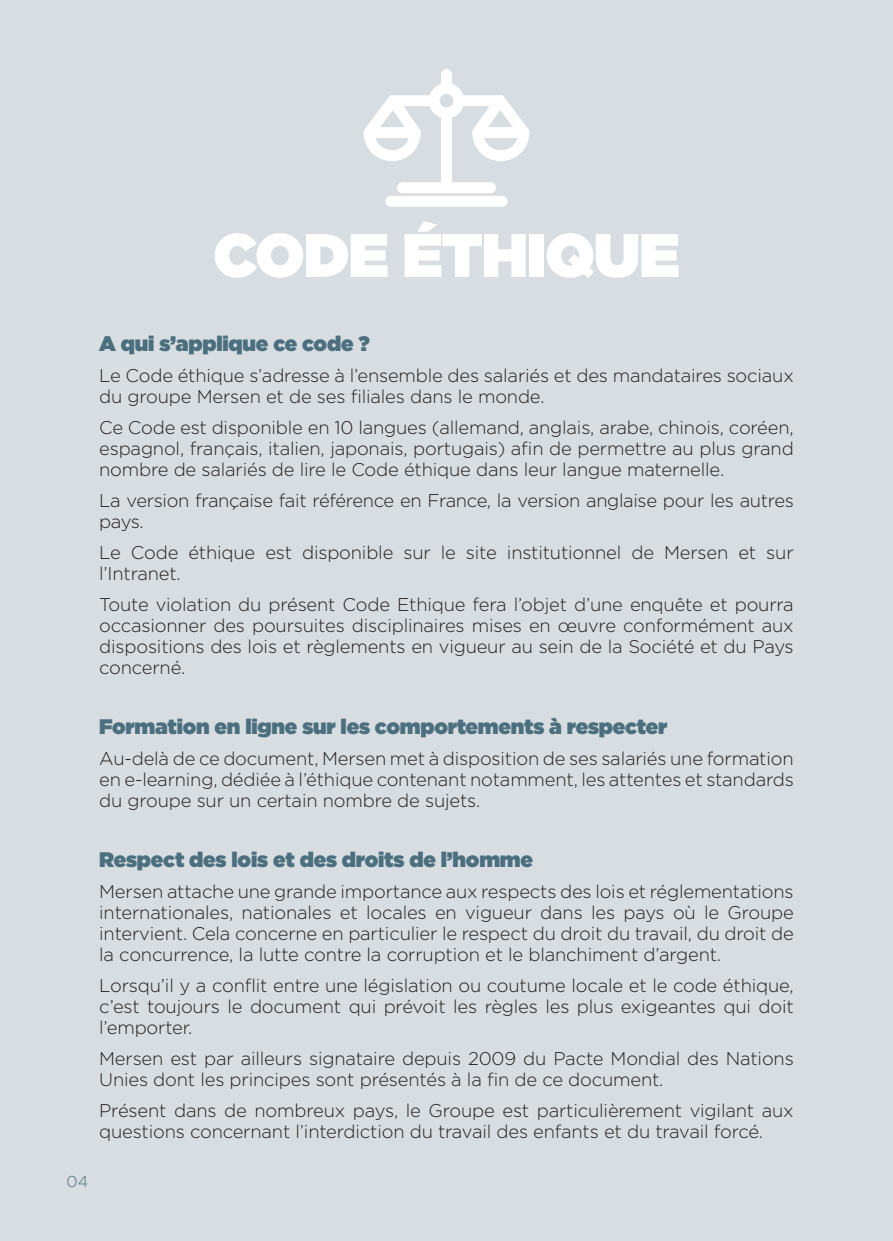
<style>
.page{position:relative;width:893px;height:1241px;background:#fff}
.page>*{position:absolute;margin:0;border:0;box-sizing:border-box;transform-origin:0 0}
.t1{font:900 61.25px "Gotham";letter-spacing:-.02em;color:#fff}
.TexteCorps9{font:900 21px "Gotham";letter-spacing:-.01em;color:#4b6f7f}
.TexteCorps9-2{font:300 18.38px/21px "Gotham";letter-spacing:-.01em;color:#231f20}
.t2{font:300 15.75px "Gotham";color:#4b6f7f}
</style>
<div class="page">
<div style="left:0;top:0;width:893px;height:1240px;background:#d7dde0"></div>
<svg style="left:363px;top:69px;width:166px;height:124px"></svg>
<div style="left:385px;top:196px;width:123px;height:11px;background:#fff;border-radius:5px"></div>
<p class="t1" style="left:213px;top:211px;width:468px">CODE ÉTHIQUE</p>
<p class="TexteCorps9" style="left:99px;top:328px;width:272px">A qui s’applique ce code ?</p>
<p class="TexteCorps9-2" style="left:99px;top:364px;width:696px">Le Code éthique s’adresse à l’ensemble des salariés et des mandataires sociaux du groupe Mersen et de ses filiales dans le monde.</p>
<p class="TexteCorps9-2" style="left:99px;top:416px;width:696px;text-align:justify">Ce Code est disponible en 10 langues (allemand, anglais, arabe, chinois, coréen, espagnol, français, italien, japonais, portugais) afin de permettre au plus grand nombre de salariés de lire le Code éthique dans leur langue maternelle.</p>
<p class="TexteCorps9-2" style="left:99px;top:489px;width:696px">La version française fait référence en France, la version anglaise pour les autres pays.</p>
<p class="TexteCorps9-2" style="left:99px;top:541px;width:696px">Le Code éthique est disponible sur le site institutionnel de Mersen et sur l’Intranet.</p>
<p class="TexteCorps9-2" style="left:99px;top:593px;width:696px;text-align:justify">Toute violation du présent Code Ethique fera l’objet d’une enquête et pourra occasionner des poursuites disciplinaires mises en œuvre conformément aux dispositions des lois et règlements en vigueur au sein de la Société et du Pays concerné.</p>
<p class="TexteCorps9" style="left:99px;top:711px;width:570px">Formation en ligne sur les comportements à respecter</p>
<p class="TexteCorps9-2" style="left:99px;top:747px;width:696px;text-align:justify">Au-delà de ce document, Mersen met à disposition de ses salariés une formation en e-learning, dédiée à l’éthique contenant notamment, les attentes et standards du groupe sur un certain nombre de sujets.</p>
<p class="TexteCorps9" style="left:99px;top:844px;width:435px">Respect des lois et des droits de l’homme</p>
<p class="TexteCorps9-2" style="left:99px;top:880px;width:696px;text-align:justify">Mersen attache une grande importance aux respects des lois et réglementations internationales, nationales et locales en vigueur dans les pays où le Groupe intervient. Cela concerne en particulier le respect du droit du travail, du droit de la concurrence, la lutte contre la corruption et le blanchiment d’argent.</p>
<p class="TexteCorps9-2" style="left:99px;top:974px;width:696px;text-align:justify">Lorsqu’il y a conflit entre une législation ou coutume locale et le code éthique, c’est toujours le document qui prévoit les règles les plus exigeantes qui doit l’emporter.</p>
<p class="TexteCorps9-2" style="left:99px;top:1047px;width:696px">Mersen est par ailleurs signataire depuis 2009 du Pacte Mondial des Nations<br>Unies dont les principes sont présentés à la fin de ce document.</p>
<p class="TexteCorps9-2" style="left:99px;top:1099px;width:696px">Présent dans de nombreux pays, le Groupe est particulièrement vigilant aux questions concernant l’interdiction du travail des enfants et du travail forcé.</p>
<p class="t2" style="left:67px;top:1170px;width:23px">04</p>
</div>
